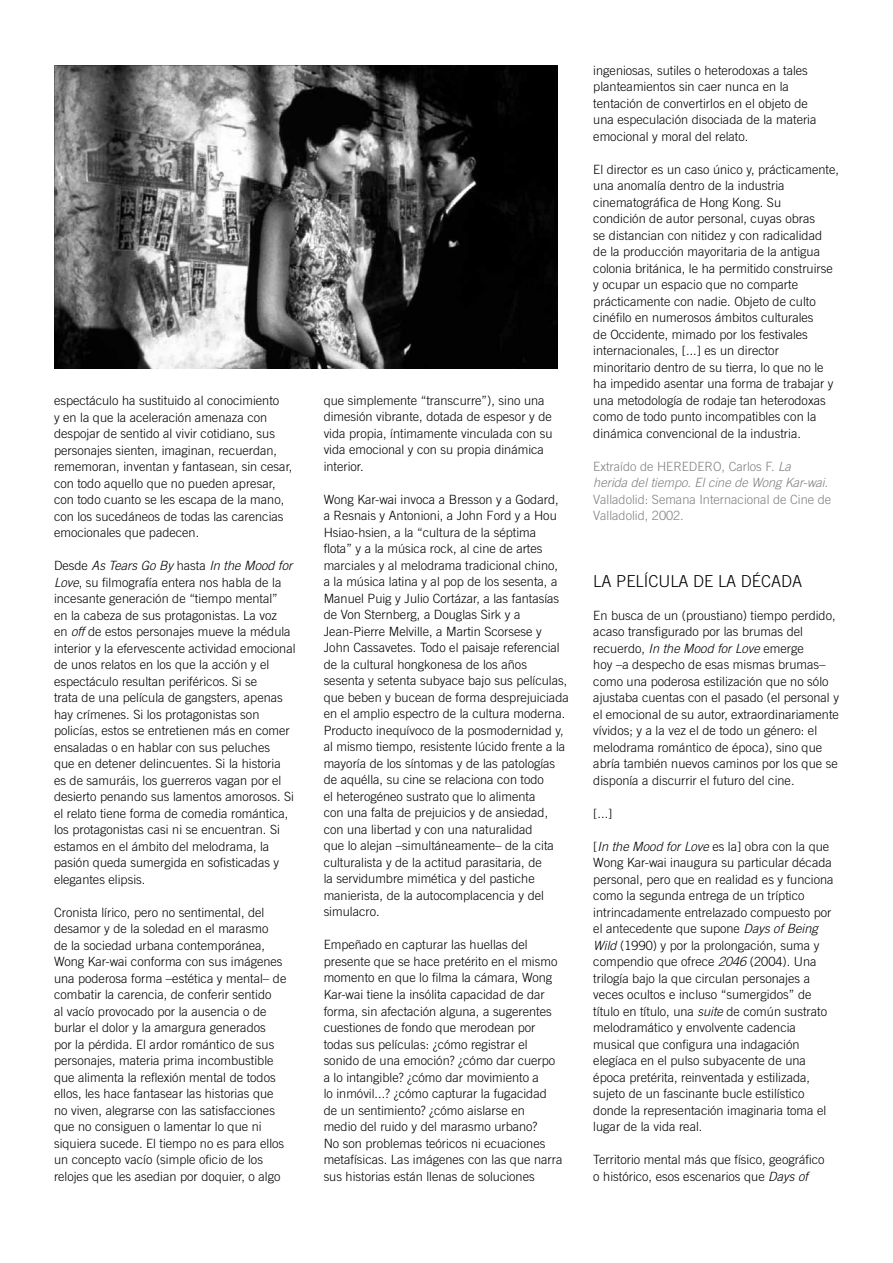
<style>
.page{position:relative;width:893px;height:1263px;background:#fff}
.page>*{position:absolute;margin:0;border:0;box-sizing:border-box;transform-origin:0 0}
.t1{font:300 16.5px "Trade Gothic LT Std";color:#000}
.t2{font:300 12.75px/16.5px "Trade Gothic LT Std";color:#000}
.t3{font:300 12.75px/16.5px "Trade Gothic LT Std";color:#808080}
.s1{font-style:italic}
</style>
<div class="page">
<img style="left:54px;top:65px;width:503px;height:303px">
<p class="t2" style="left:54px;top:392px;width:240px">espectáculo ha sustituido al conocimiento<br>y en la que la aceleración amenaza con despojar de sentido al vivir cotidiano, sus personajes sienten, imaginan, recuerdan, rememoran, inventan y fantasean, sin cesar, con todo aquello que no pueden apresar, con todo cuanto se les escapa de la mano, con los sucedáneos de todas las carencias emocionales que padecen.</p>
<p class="t2" style="left:54px;top:557px;width:243px">Desde <span class="s1">As Tears Go By</span> hasta <span class="s1">In the Mood for Love</span>, su filmografía entera nos habla de la incesante generación de “tiempo mental”<br>en la cabeza de sus protagonistas. La voz<br>en <span class="s1">off</span> de estos personajes mueve la médula interior y la efervescente actividad emocional de unos relatos en los que la acción y el espectáculo resultan periféricos. Si se<br>trata de una película de gangsters, apenas hay crímenes. Si los protagonistas son policías, estos se entretienen más en comer ensaladas o en hablar con sus peluches<br>que en detener delincuentes. Si la historia es de samuráis, los guerreros vagan por el desierto penando sus lamentos amorosos. Si el relato tiene forma de comedia romántica, los protagonistas casi ni se encuentran. Si estamos en el ámbito del melodrama, la pasión queda sumergida en sofisticadas y elegantes elipsis.</p>
<p class="t2" style="left:54px;top:904px;width:234px">Cronista lírico, pero no sentimental, del desamor y de la soledad en el marasmo<br>de la sociedad urbana contemporánea, Wong Kar-wai conforma con sus imágenes una poderosa forma –estética y mental– de combatir la carencia, de conferir sentido<br>al vacío provocado por la ausencia o de burlar el dolor y la amargura generados por la pérdida. El ardor romántico de sus personajes, materia prima incombustible que alimenta la reflexión mental de todos ellos, les hace fantasear las historias que no viven, alegrarse con las satisfacciones que no consiguen o lamentar lo que ni siquiera sucede. El tiempo no es para ellos un concepto vacío (simple oficio de los relojes que les asedian por doquier, o algo</p>
<p class="t2" style="left:324px;top:392px;width:230px">que simplemente “transcurre”), sino una dimesión vibrante, dotada de espesor y de vida propia, íntimamente vinculada con su vida emocional y con su propia dinámica interior.</p>
<p class="t2" style="left:324px;top:491px;width:247px">Wong Kar-wai invoca a Bresson y a Godard,<br>a Resnais y Antonioni, a John Ford y a Hou Hsiao-hsien, a la “cultura de la séptima<br>flota” y a la música rock, al cine de artes marciales y al melodrama tradicional chino,<br>a la música latina y al pop de los sesenta, a Manuel Puig y Julio Cortázar, a las fantasías de Von Sternberg, a Douglas Sirk y a Jean‑Pierre Melville, a Martin Scorsese y John Cassavetes. Todo el paisaje referencial de la cultural hongkonesa de los años sesenta y setenta subyace bajo sus películas, que beben y bucean de forma desprejuiciada en el amplio espectro de la cultura moderna.<br>Producto inequívoco de la posmodernidad y, al mismo tiempo, resistente lúcido frente a la mayoría de los síntomas y de las patologías de aquélla, su cine se relaciona con todo<br>el heterogéneo sustrato que lo alimenta<br>con una falta de prejuicios y de ansiedad, con una libertad y con una naturalidad<br>que lo alejan –simultáneamente– de la cita culturalista y de la actitud parasitaria, de<br>la servidumbre mimética y del pastiche manierista, de la autocomplacencia y del simulacro.</p>
<p class="t2" style="left:324px;top:936px;width:240px">Empeñado en capturar las huellas del presente que se hace pretérito en el mismo momento en que lo filma la cámara, Wong Kar-wai tiene la insólita capacidad de dar forma, sin afectación alguna, a sugerentes cuestiones de fondo que merodean por todas sus películas: ¿cómo registrar el sonido de una emoción? ¿cómo dar cuerpo a lo intangible? ¿cómo dar movimiento a<br>lo inmóvil...? ¿cómo capturar la fugacidad de un sentimiento? ¿cómo aislarse en<br>medio del ruido y del marasmo urbano?<br>No son problemas teóricos ni ecuaciones metafísicas. Las imágenes con las que narra sus historias están llenas de soluciones</p>
<p class="t2" style="left:593px;top:62px;width:225px">ingeniosas, sutiles o heterodoxas a tales planteamientos sin caer nunca en la tentación de convertirlos en el objeto de una especulación disociada de la materia emocional y moral del relato.</p>
<p class="t2" style="left:593px;top:161px;width:247px">El director es un caso único y, prácticamente, una anomalía dentro de la industria cinematográfica de Hong Kong. Su<br>condición de autor personal, cuyas obras<br>se distancian con nitidez y con radicalidad<br>de la producción mayoritaria de la antigua colonia británica, le ha permitido construirse y ocupar un espacio que no comparte prácticamente con nadie. Objeto de culto cinéfilo en numerosos ámbitos culturales<br>de Occidente, mimado por los festivales internacionales, [...] es un director minoritario dentro de su tierra, lo que no le ha impedido asentar una forma de trabajar y una metodología de rodaje tan heterodoxas como de todo punto incompatibles con la dinámica convencional de la industria.</p>
<p class="t3" style="left:593px;top:458px;width:239px">Extraído de HEREDERO, Carlos F. <span class="s1">La<br>herida del tiempo. El cine de Wong Kar-wai</span>.<br>Valladolid: Semana Internacional de Cine de Valladolid, 2002.</p>
<p class="t1" style="left:593px;top:571px;width:211px">LA PELÍCULA DE LA DÉCADA</p>
<p class="t2" style="left:593px;top:607px;width:247px">En busca de un (proustiano) tiempo perdido, acaso transfigurado por las brumas del recuerdo, <span class="s1">In the Mood for Love</span> emerge<br>hoy –a despecho de esas mismas brumas– como una poderosa estilización que no sólo ajustaba cuentas con el pasado (el personal y el emocional de su autor, extraordinariamente vívidos; y a la vez el de todo un género: el melodrama romántico de época), sino que abría también nuevos caminos por los que se disponía a discurrir el futuro del cine.</p>
<p class="t2" style="left:593px;top:805px;width:21px">[...]</p>
<p class="t2" style="left:593px;top:838px;width:242px">[<span class="s1">In the Mood for Love</span> es la] obra con la que Wong Kar-wai inaugura su particular década personal, pero que en realidad es y funciona como la segunda entrega de un tríptico intrincadamente entrelazado compuesto por el antecedente que supone <span class="s1">Days of Being Wild</span> (1990) y por la prolongación, suma y compendio que ofrece <span class="s1">2046</span> (2004). Una trilogía bajo la que circulan personajes a veces ocultos e incluso “sumergidos” de título en título, una <span class="s1">suite</span> de común sustrato melodramático y envolvente cadencia musical que configura una indagación elegíaca en el pulso subyacente de una época pretérita, reinventada y estilizada, sujeto de un fascinante bucle estilístico donde la representación imaginaria toma el lugar de la vida real.</p>
<p class="t2" style="left:593px;top:1151px;width:233px">Territorio mental más que físico, geográfico o histórico, esos escenarios que <span class="s1">Days of</span></p>
</div>
